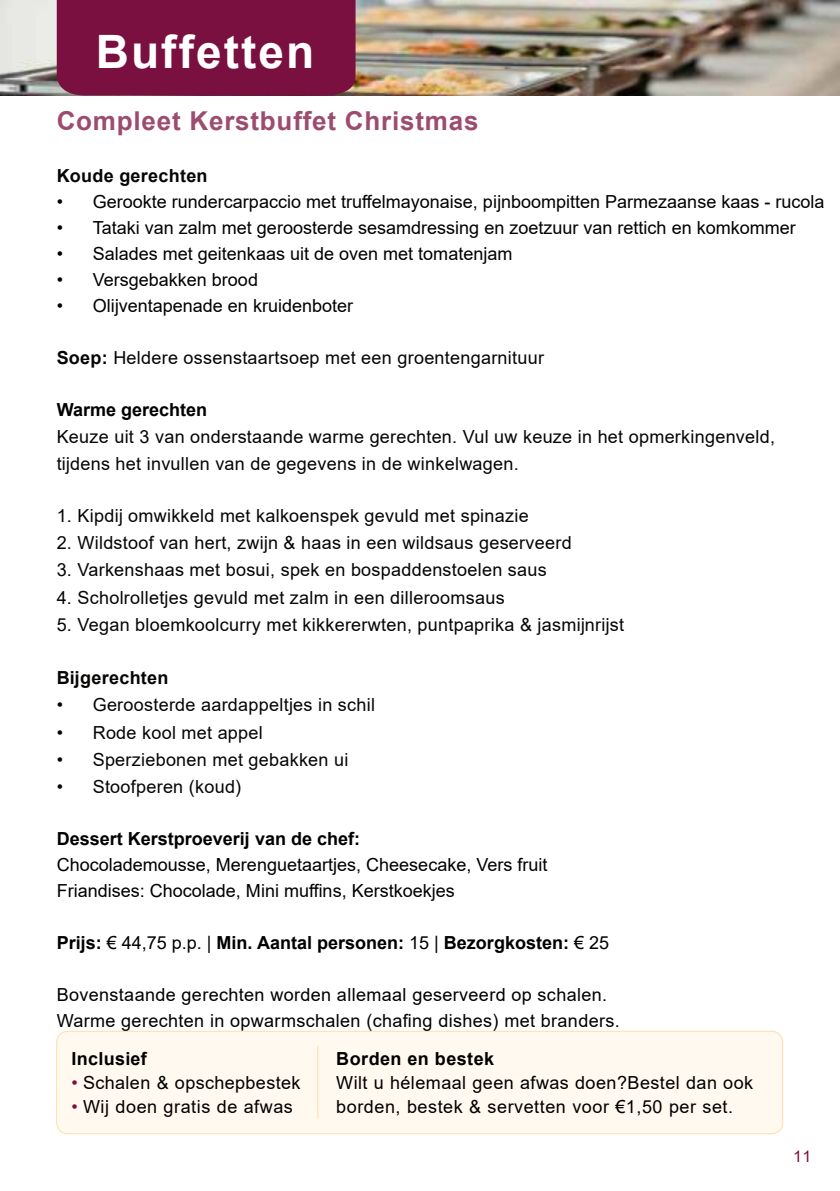
<style>
.page{position:relative;width:840px;height:1191px;background:#fff}
.page>*{position:absolute;margin:0;border:0;box-sizing:border-box;transform-origin:0 0}
.t1{font:700 46px "Arial";letter-spacing:.045em;color:#fff}
.t2{font:700 26px "Arial";letter-spacing:.03em;color:#9c4c6f}
.t3{font:18px/27.2px "Arial";letter-spacing:.015em;color:#070504}
.t4{font:18px/26px "Arial";color:#000}
.t5{font:18px/26px "Arial";letter-spacing:.02em;color:#000}
.t6{font:700 18px "Arial";color:#000}
.t7{font:18px/24px "Arial";letter-spacing:.025em;color:#000}
.t8{font:700 18px "Arial";letter-spacing:.015em;color:#070504}
.t9{font:18px "Arial";letter-spacing:.03em;color:#000}
.t10{font:700 18px "Arial";letter-spacing:.025em;color:#000}
.t11{font:16px "Arial";color:#7a103f}
.s1{font-weight:700}
.s2{font-weight:400}
.s3{color:#7a103f}
</style>
<div class="page">
<img style="left:0;top:0;width:839px;height:96px">
<div style="left:57px;top:0;width:298px;height:96px;background:#7a103f"></div>
<div style="left:57px;top:1031px;width:725px;height:102px;background:#fff9ef;border-radius:11px"></div>
<div style="left:56px;top:1030px;width:726px;height:104px;border:1px solid #ffdea8;border-radius:11px"></div>
<hr style="left:317px;top:1045px;width:1px;height:73px;background:#ffdea8">
<h1 class="t1" style="left:96px;top:20px;width:220px">Buffetten</h1>
<h2 class="t2" style="left:57px;top:102px;width:423px">Compleet Kerstbuffet Christmas</h2>
<p class="t8" style="left:57px;top:162px;width:152px">Koude gerechten</p>
<p class="t4" style="left:57px;top:188px;width:769px">• Gerookte rundercarpaccio met truffelmayonaise, pĳnboompitten Parmezaanse kaas - rucola</p>
<p class="t4" style="left:57px;top:214px;width:740px">• Tataki van zalm met geroosterde sesamdressing en zoetzuur van rettich en komkommer</p>
<p class="t4" style="left:57px;top:240px;width:457px">• Salades met geitenkaas uit de oven met tomatenjam</p>
<p class="t4" style="left:57px;top:266px;width:203px">• Versgebakken brood</p>
<p class="t4" style="left:57px;top:292px;width:298px">• Olĳventapenade en kruidenboter</p>
<p class="t3" style="left:57px;top:343px;width:488px"><span class="s1">Soep:</span> Heldere ossenstaartsoep met een groentengarnituur</p>
<p class="t6" style="left:57px;top:396px;width:152px">Warme gerechten</p>
<p class="t3" style="left:57px;top:423px;width:719px">Keuze uit 3 van onderstaande warme gerechten. Vul uw keuze in het opmerkingenveld, tĳdens het invullen van de gegevens in de winkelwagen.</p>
<p class="t3" style="left:57px;top:502px;width:473px">1. Kipdĳ omwikkeld met kalkoenspek gevuld met spinazie</p>
<p class="t3" style="left:57px;top:529px;width:516px">2. Wildstoof van hert, zwĳn &amp; haas in een wildsaus geserveerd</p>
<p class="t3" style="left:57px;top:556px;width:491px">3. Varkenshaas met bosui, spek en bospaddenstoelen saus</p>
<p class="t3" style="left:57px;top:583px;width:449px">4. Scholrolletjes gevuld met zalm in een dilleroomsaus</p>
<p class="t3" style="left:57px;top:611px;width:568px">5. Vegan bloemkoolcurry met kikkererwten, puntpaprika &amp; jasmĳnrĳst</p>
<p class="t8" style="left:57px;top:665px;width:113px">Bĳgerechten</p>
<p class="t3" style="left:57px;top:691px;width:320px">• Geroosterde aardappeltjes in schil</p>
<p class="t3" style="left:57px;top:718px;width:207px">• Rode kool met appel</p>
<p class="t3" style="left:57px;top:745px;width:293px">• Sperziebonen met gebakken ui</p>
<p class="t3" style="left:57px;top:773px;width:186px">• Stoofperen (koud)</p>
<p class="t6" style="left:57px;top:826px;width:305px">Dessert Kerstproeverĳ van de chef:</p>
<p class="t4" style="left:57px;top:851px;width:492px">Chocolademousse, Merenguetaartjes, Cheesecake, Vers fruit<br>Friandises: Chocolade, Mini muffins, Kerstkoekjes</p>
<p class="t6" style="left:57px;top:930px;width:553px">Prĳs: <span class="s2">€ 44,75 p.p. |</span> Min. Aantal personen: <span class="s2">15 |</span> Bezorgkosten: <span class="s2">€ 25</span></p>
<p class="t5" style="left:57px;top:981px;width:564px">Bovenstaande gerechten worden allemaal geserveerd op schalen.<br>Warme gerechten in opwarmschalen (chafing dishes) met branders.</p>
<p class="t6" style="left:72px;top:1046px;width:77px">Inclusief</p>
<p class="t5" style="left:72px;top:1069px;width:230px"><span class="s3">•</span> Schalen &amp; opschepbestek</p>
<p class="t9" style="left:72px;top:1094px;width:223px"><span class="s3">•</span> Wij doen gratis de afwas</p>
<p class="t10" style="left:336px;top:1046px;width:159px">Borden en bestek</p>
<p class="t7" style="left:336px;top:1070px;width:418px">Wilt u hélemaal geen afwas doen?Bestel dan ook borden, bestek &amp; servetten voor €1,50 per set.</p>
<p class="t11" style="left:792px;top:1145px;width:20px">11</p>
</div>
